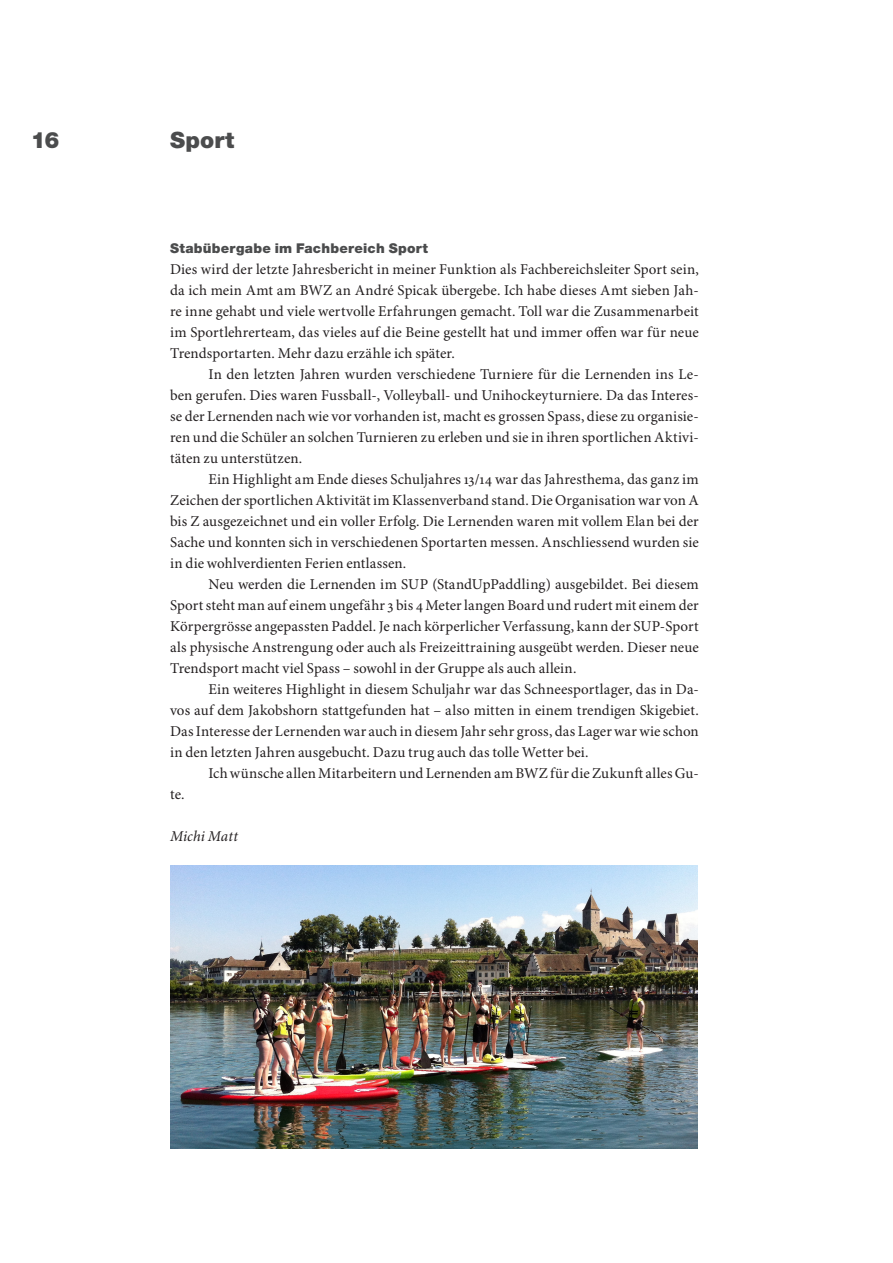
<style>
.page{position:relative;width:893px;height:1263px;background:#fff}
.page>*{position:absolute;margin:0;border:0;box-sizing:border-box;transform-origin:0 0}
.t1{font:900 22.5px "Helvetica Neue LT Std";letter-spacing:.005em;color:#4b4c4d}
.t2{font:15px/21px "Minion Pro";letter-spacing:.005em;color:#231f20;text-align:justify}
.t3{font:italic 15px "Minion Pro";letter-spacing:.005em;color:#231f20}
.t4{font:900 13.5px "Helvetica Neue LT Std";letter-spacing:.015em;color:#4b4c4d}
</style>
<div class="page">
<img style="left:170px;top:865px;width:527px;height:283px">
<h1 class="t1" style="left:31px;top:126px;width:30px">16</h1>
<h1 class="t1" style="left:170px;top:126px;width:66px">Sport</h1>
<p class="t4" style="left:170px;top:240px;width:259px">Stabübergabe im Fachbereich Sport</p>
<p class="t2" style="left:170px;top:259px;width:530px">Dies wird der letzte Jahresbericht in meiner Funktion als Fachbereichsleiter Sport sein, da ich mein Amt am BWZ an André Spicak übergebe. Ich habe dieses Amt sieben Jah&shy;re inne gehabt und viele wertvolle Erfahrungen gemacht. Toll war die Zusammenarbeit im Sportlehrerteam, das vieles auf die Beine gestellt hat und immer offen war für neue Trendsportarten. Mehr dazu erzähle ich später.</p>
<p class="t2" style="left:170px;top:364px;width:530px;text-indent:38px">In den letzten Jahren wurden verschiedene Turniere für die Lernenden ins Le&shy;ben gerufen. Dies waren Fussball-, Volleyball- und Unihockeyturniere. Da das Interes&shy;se der Lernenden nach wie vor vorhanden ist, macht es grossen Spass, diese zu organisie&shy;ren und die Schüler an solchen Turnieren zu erleben und sie in ihren sportlichen Aktivi&shy;täten zu unterstützen.</p>
<p class="t2" style="left:170px;top:469px;width:530px;text-indent:38px">Ein Highlight am Ende dieses Schuljahres 13/14 war das Jahresthema, das ganz im Zeichen der sportlichen Aktivität im Klassenverband stand. Die Organisation war von A bis Z ausgezeichnet und ein voller Erfolg. Die Lernenden waren mit vollem Elan bei der Sache und konnten sich in verschiedenen Sportarten messen. Anschliessend wurden sie in die wohlverdienten Ferien entlassen.</p>
<p class="t2" style="left:170px;top:574px;width:530px;text-indent:38px">Neu werden die Lernenden im SUP (StandUpPaddling) ausgebildet. Bei diesem Sport steht man auf einem ungefähr 3 bis 4 Meter langen Board und rudert mit einem der Körpergrösse angepassten Paddel. Je nach körperlicher Verfassung, kann der SUP-Sport als physische Anstrengung oder auch als Freizeittraining ausgeübt werden. Dieser neue Trendsport macht viel Spass – sowohl in der Gruppe als auch allein.</p>
<p class="t2" style="left:170px;top:679px;width:530px;text-indent:38px">Ein weiteres Highlight in diesem Schuljahr war das Schneesportlager, das in Da&shy;vos auf dem Jakobshorn stattgefunden hat – also mitten in einem trendigen Skigebiet.<br>Das Interesse der Lernenden war auch in diesem Jahr sehr gross, das Lager war wie schon in den letzten Jahren ausgebucht. Dazu trug auch das tolle Wetter bei.</p>
<p class="t2" style="left:208px;top:763px;width:492px">Ich wünsche allen Mitarbeitern und Lernenden am BWZ für die Zukunft alles Gu-</p>
<p class="t2" style="left:170px;top:784px;width:16px">te.</p>
<p class="t3" style="left:170px;top:827px;width:69px">Michi Matt</p>
</div>
